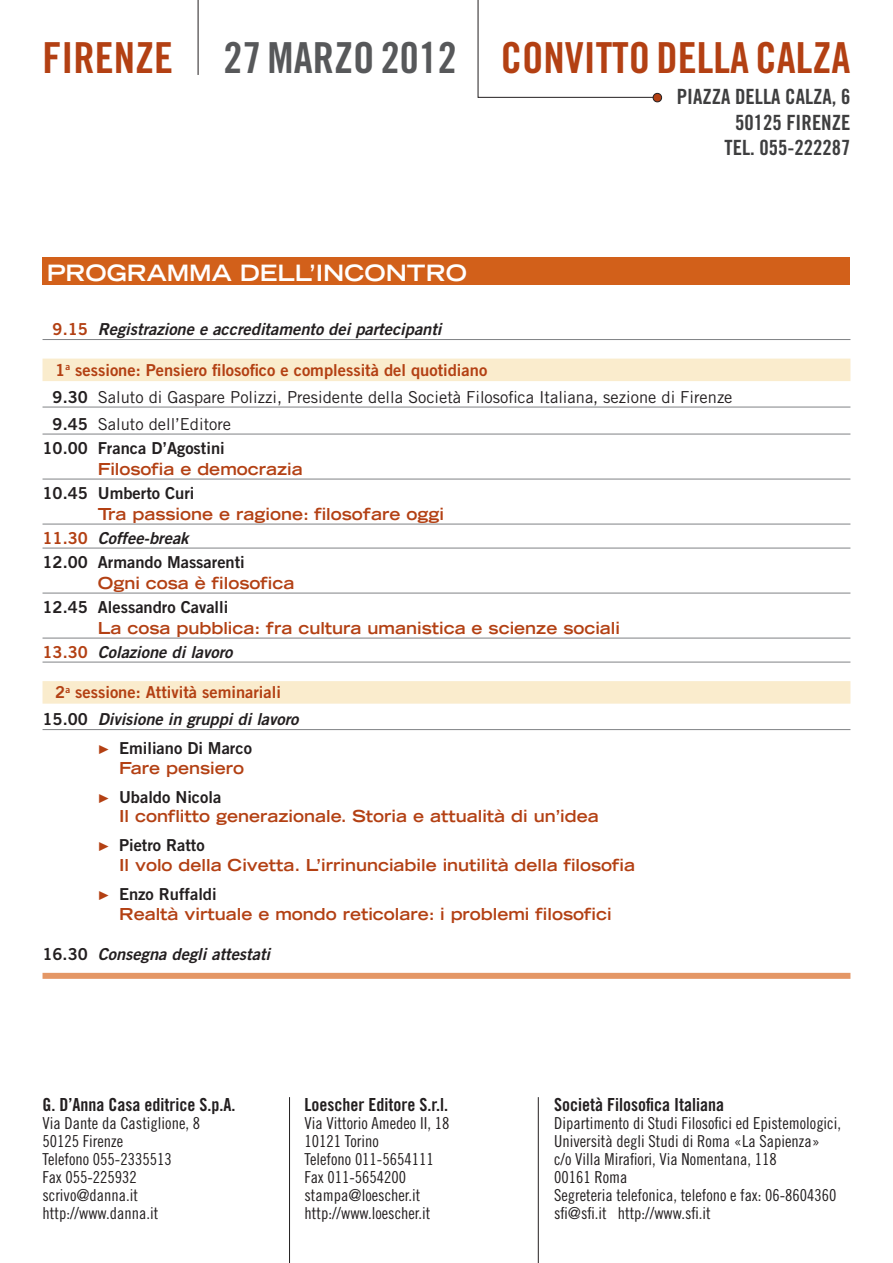
<style>
.page{position:relative;width:893px;height:1263px;background:#fff}
.page>*{position:absolute;margin:0;border:0;box-sizing:border-box;transform-origin:0 0}
.t1{font:42.75px "Trade Gothic LT Std Bd Cn 20";color:#b34013}
.t2{font:700 expanded 22.5px "Trade Gothic LT Std";color:#fff}
.t3{font:21px/25.5px "Trade Gothic LT Std Bd Cn 20";color:#3e3e3f;text-align:right}
.t4{font:18px "Trade Gothic LT Std Bd Cn 20";color:#231f20}
.t5{font:16.5px/18px "Trade Gothic LT Std Cn 18";color:#231f20}
.t6{font:700 expanded 16.5px "Trade Gothic LT Std";color:#b34013}
.t7{font:16.5px "Trade Gothic LT Std Bd 2 Obl";color:#231f20}
.t8{font:16.5px "Trade Gothic LT Std Bd 2";color:#231f20}
.t9{font:16.5px/27px "Trade Gothic LT Std";color:#231f20}
.t10{font:16.5px "Trade Gothic LT Std Bd 2";color:#b34013}
.s1{color:#57585a}
.s2{font-family:"Trade Gothic LT Std Bd 2";color:#b34013}
.s3{font-family:"Trade Gothic LT Std Bd 2"}
.s4{font-family:"Utopia Std";color:#b34013}
</style>
<div class="page">
<div style="left:43px;top:257px;width:807px;height:28px;background:#d2601a"></div>
<hr style="left:43px;top:339px;width:807px;height:1px;background:#808285">
<div style="left:43px;top:359px;width:807px;height:22px;background:#faeccd"></div>
<hr style="left:43px;top:407px;width:807px;height:1px;background:#808285">
<hr style="left:43px;top:434px;width:807px;height:1px;background:#808285">
<hr style="left:43px;top:479px;width:807px;height:1px;background:#808285">
<hr style="left:43px;top:524px;width:807px;height:1px;background:#808285">
<hr style="left:43px;top:548px;width:807px;height:1px;background:#808285">
<hr style="left:43px;top:593px;width:807px;height:1px;background:#808285">
<hr style="left:43px;top:638px;width:807px;height:1px;background:#808285">
<hr style="left:43px;top:662px;width:807px;height:1px;background:#808285">
<div style="left:43px;top:681px;width:807px;height:23px;background:#faeccd"></div>
<hr style="left:43px;top:729px;width:807px;height:1px;background:#808285">
<div style="left:43px;top:973px;width:807px;height:6px;background:#e49766"></div>
<hr style="left:198px;top:0;width:1px;height:75px;background:#231f20">
<hr style="left:289px;top:1097px;width:1px;height:166px;background:#231f20">
<svg style="left:477px;top:0;width:181px;height:98px"></svg>
<hr style="left:538px;top:1097px;width:1px;height:166px;background:#231f20">
<div style="left:653px;top:93px;width:9px;height:9px;background:#b34013;border-radius:50%"></div>
<div style="left:653px;top:93px;width:9px;height:9px;border:1px solid #231f20;border-radius:50%"></div>
<h1 class="t1" style="left:43px;top:32px;width:809px">FIRENZE <span class="s1">27 MARZO 2012</span> CONVITTO DELLA CALZA</h1>
<h2 class="t2" style="left:47px;top:258px;width:422px">Programma deLL’I ncontro</h2>
<p class="t3" style="left:677px;top:84px;width:175px">PIAZZA DELLA CALZA, 6<br>50125 FIRENZE<br>TEL. 055-222287</p>
<p class="t7" style="left:53px;top:319px;width:390px"><span class="s2">9.15</span> Registrazione e accreditamento dei partecipanti</p>
<p class="t10" style="left:55px;top:359px;width:433px">1<sup>a</sup> sessione: Pensiero filosofico e complessità del quotidiano</p>
<p class="t9" style="left:53px;top:383px;width:681px"><span class="s3">9.30</span> Saluto di Gaspare Polizzi, Presidente della Società Filosofica Italiana, sezione di Firenze<br><span class="s3">9.45</span> Saluto dell’Editore</p>
<p class="t8" style="left:43px;top:437px;width:184px">10.00 Franca D’Agostini</p>
<p class="t6" style="left:43px;top:458px;width:24px">F</p>
<p class="t6" style="left:110px;top:458px;width:194px">ilosofia e democrazia</p>
<p class="t8" style="left:43px;top:482px;width:153px">10.45 Umberto Curi</p>
<p class="t6" style="left:43px;top:503px;width:24px">T</p>
<p class="t6" style="left:108px;top:503px;width:337px">ra passione e ragione: filosofare oggi</p>
<p class="t7" style="left:43px;top:527px;width:148px"><span class="s2">11.30</span> Coffee-break</p>
<p class="t8" style="left:43px;top:551px;width:204px">12.00 Armando Massarenti</p>
<p class="t6" style="left:43px;top:572px;width:25px">O</p>
<p class="t6" style="left:113px;top:572px;width:183px">gni cosa è filosofica</p>
<p class="t8" style="left:43px;top:596px;width:187px">12.45 Alessandro Cavalli</p>
<p class="t6" style="left:98px;top:617px;width:524px">La cosa pubblica: fra cultura umanistica e scienze sociali</p>
<p class="t7" style="left:43px;top:641px;width:192px"><span class="s2">13.30</span> Colazione di lavoro</p>
<p class="t10" style="left:55px;top:682px;width:227px">2<sup>a</sup> sessione: Attività seminariali</p>
<p class="t7" style="left:43px;top:709px;width:258px"><span class="s3">15.00</span> Divisione in gruppi di lavoro</p>
<p class="t8" style="left:98px;top:738px;width:156px"><span class="s4">▶</span> Emiliano Di Marco</p>
<p class="t6" style="left:98px;top:757px;width:148px">Fare pensiero</p>
<p class="t8" style="left:98px;top:786px;width:125px"><span class="s4">▶</span> Ubaldo Nicola</p>
<p class="t6" style="left:98px;top:806px;width:502px">I l conflitto generazionale. Storia e attualità di un’idea</p>
<p class="t8" style="left:98px;top:835px;width:108px"><span class="s4">▶</span> Pietro Ratto</p>
<p class="t6" style="left:98px;top:854px;width:539px">I l volo della Civetta. L’irrinunciabile inutilità della filosofia</p>
<p class="t8" style="left:98px;top:884px;width:120px"><span class="s4">▶</span> Enzo Ruffaldi</p>
<p class="t6" style="left:119px;top:903px;width:494px">Realtà virtuale e mondo reticolare: i problemi filosofici</p>
<p class="t7" style="left:42px;top:944px;width:229px"><span class="s3">16.30</span> Consegna degli attestati</p>
<p class="t4" style="left:43px;top:1094px;width:194px">G. D’ANNA CASA EDITRICE S.P.A.</p>
<p class="t5" style="left:43px;top:1114px;width:159px">Via Dante da Castiglione, 8<br>50125 Firenze<br>Telefono 055-2335513<br>Fax 055-225932 scrivo@danna.it http://www.danna.it</p>
<p class="t4" style="left:305px;top:1094px;width:145px">LOESCHER EDITORE S.R.L.</p>
<p class="t5" style="left:305px;top:1114px;width:146px">Via Vittorio Amedeo II, 18<br>10121 Torino<br>Telefono 011-5654111<br>Fax 011-5654200 stampa@loescher.it http://www.loescher.it</p>
<p class="t4" style="left:554px;top:1094px;width:171px">SOCIETÀ FILOSOFICA ITALIANA</p>
<p class="t5" style="left:554px;top:1114px;width:288px">Dipartimento di Studi Filosofici ed Epistemologici, Università degli Studi di Roma «La Sapienza» c/o Villa Mirafiori, Via Nomentana, 118<br>00161 Roma<br>Segreteria telefonica, telefono e fax: 06-8604360 sfi@sfi.it http://www.sfi.it</p>
</div>
